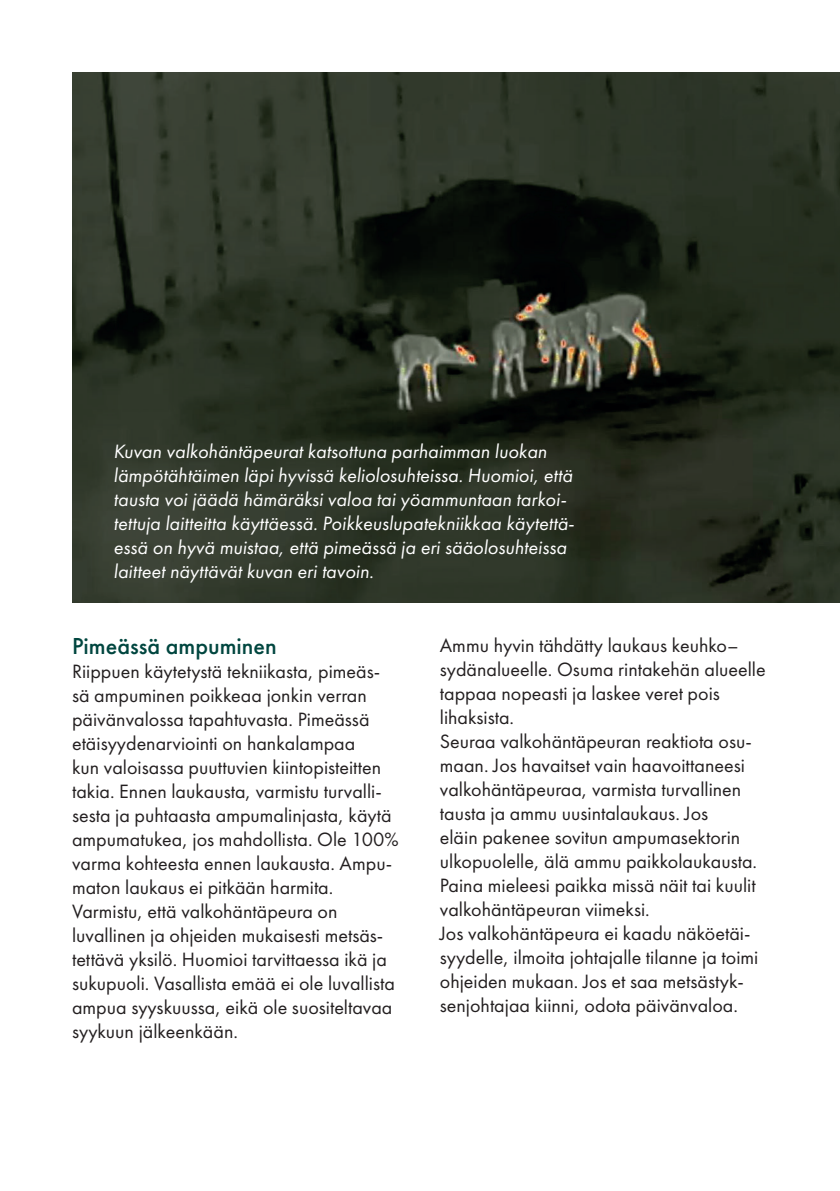
<style>
.page{position:relative;width:840px;height:1191px;background:#fff}
.page>*{position:absolute;margin:0;border:0;box-sizing:border-box;transform-origin:0 0}
.t1{font:500 24px "Futura PT";color:#00463f}
.t2{font:20px/24px "Futura PT";color:#231f20}
.t3{font:italic 20px/24px "Futura PT";color:#fff}
</style>
<div class="page">
<img style="left:72px;top:72px;width:767px;height:530px">
<p class="t3" style="left:113px;top:439px;width:462px">Kuvan valkohäntäpeurat katsottuna parhaimman luokan lämpötähtäimen läpi hyvissä keliolosuhteissa. Huomioi, että tausta voi jäädä hämäräksi valoa tai yöammuntaan tarkoi&shy;tettuja laitteitta käyttäessä. Poikkeuslupatekniikkaa käytettä&shy;essä on hyvä muistaa, että pimeässä ja eri sääolosuhteissa laitteet näyttävät kuvan eri tavoin.</p>
<p class="t1" style="left:72px;top:631px;width:206px">Pimeässä ampuminen</p>
<p class="t2" style="left:72px;top:659px;width:328px">Riippuen käytetystä tekniikasta, pimeäs&shy;sä ampuminen poikkeaa jonkin verran päivänvalossa tapahtuvasta. Pimeässä etäisyydenarviointi on hankalampaa<br>kun valoisassa puuttuvien kiintopisteitten takia. Ennen laukausta, varmistu turvalli&shy;sesta ja puhtaasta ampumalinjasta, käytä ampumatukea, jos mahdollista. Ole 100% varma kohteesta ennen laukausta. Ampu&shy;maton laukaus ei pitkään harmita.</p>
<p class="t2" style="left:72px;top:899px;width:324px">Varmistu, että valkohäntäpeura on luvallinen ja ohjeiden mukaisesti metsäs&shy;tettävä yksilö. Huomioi tarvittaessa ikä ja sukupuoli. Vasallista emää ei ole luvallista ampua syyskuussa, eikä ole suositeltavaa syykuun jälkeenkään.</p>
<p class="t2" style="left:439px;top:633px;width:327px">Ammu hyvin tähdätty laukaus keuhko– sydänalueelle. Osuma rintakehän alueelle tappaa nopeasti ja laskee veret pois lihaksista.</p>
<p class="t2" style="left:439px;top:729px;width:320px">Seuraa valkohäntäpeuran reaktiota osu&shy;maan. Jos havaitset vain haavoittaneesi valkohäntäpeuraa, varmista turvallinen tausta ja ammu uusintalaukaus. Jos<br>eläin pakenee sovitun ampumasektorin ulkopuolelle, älä ammu paikkolaukausta.<br>Paina mieleesi paikka missä näit tai kuulit valkohäntäpeuran viimeksi.<br>Jos valkohäntäpeura ei kaadu näköetäi&shy;syydelle, ilmoita johtajalle tilanne ja toimi ohjeiden mukaan. Jos et saa metsästyk&shy;senjohtajaa kiinni, odota päivänvaloa.</p>
</div>
